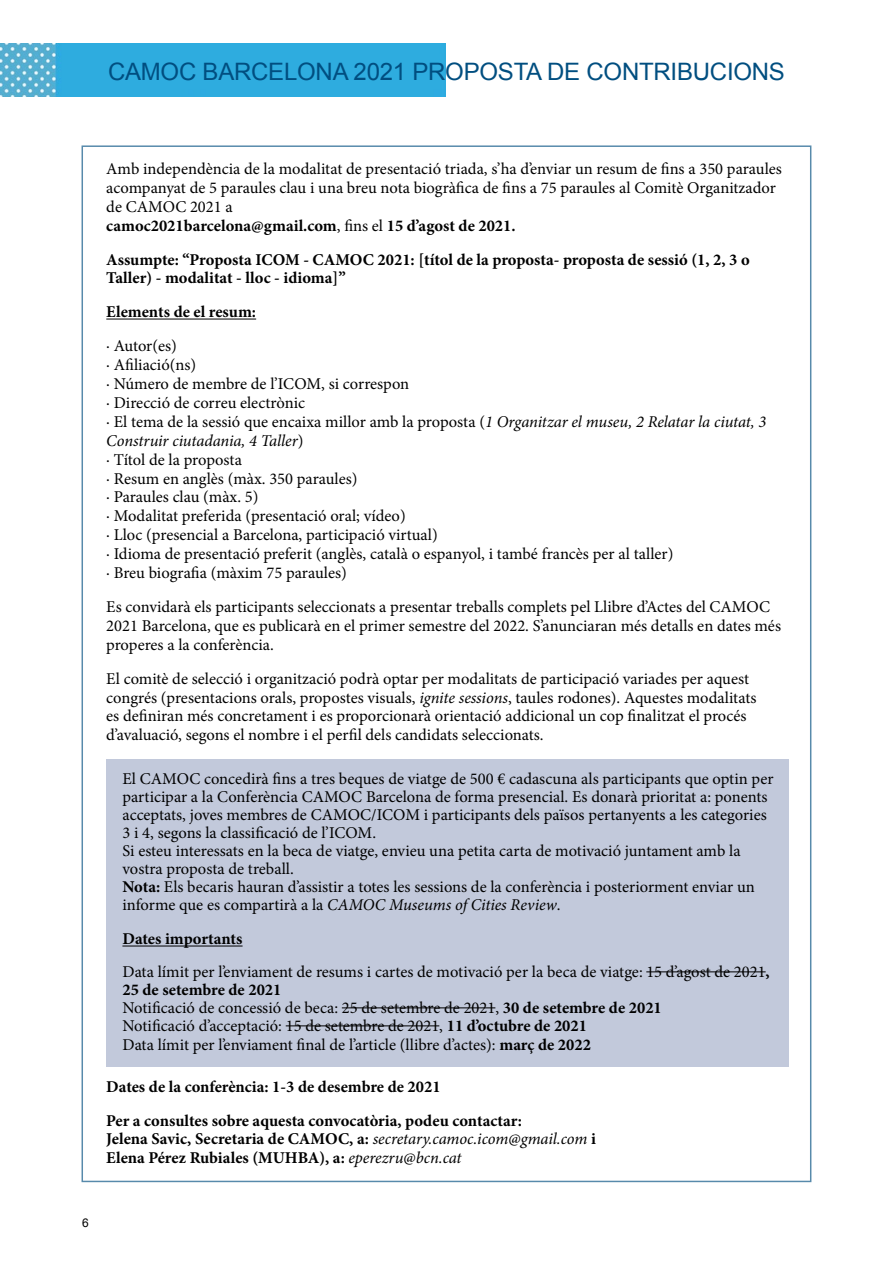
<style>
.page{position:relative;width:893px;height:1263px;background:#fff}
.page>*{position:absolute;margin:0;border:0;box-sizing:border-box;transform-origin:0 0}
.t1{font:24px "Arial";letter-spacing:-.01em;color:#014e80}
.t2{font:16.5px/18.9px "Minion Pro";color:#000}
.t3{font:700 16.5px/18.9px "Minion Pro";color:#000}
.t4{font:12px "Arial";color:#000}
.s1{font-weight:700}
.s2{font-style:italic}
.s3{font-weight:400;font-style:italic}
</style>
<div class="page">
<div style="left:106px;top:759px;width:683px;height:307px;background:#c2c9db"></div>
<img style="left:0;top:43px;width:445px;height:53px">
<hr style="left:106px;top:319px;width:150px;height:1px;background:#000">
<hr style="left:122px;top:945px;width:121px;height:1px;background:#000">
<hr style="left:646px;top:971px;width:120px;height:1px;background:#000">
<hr style="left:342px;top:1007px;width:153px;height:1px;background:#000">
<hr style="left:286px;top:1025px;width:153px;height:1px;background:#000">
<h1 class="t1" style="left:108px;top:55px;width:678px">CAMOC BARCELONA 2021 PROPOSTA DE CONTRIBUCIONS</h1>
<p class="t2" style="left:106px;top:159px;width:677px">Amb independència de la modalitat de presentació triada, s’ha d’enviar un resum de fins a 350 paraules acompanyat de 5 paraules clau i una breu nota biogràfica de fins a 75 paraules al Comitè Organitzador de CAMOC 2021 a<br><span class="s1">camoc2021barcelona@gmail.com</span>, fins el <span class="s1">15 d’agost de 2021.</span></p>
<p class="t3" style="left:106px;top:250px;width:645px">Assumpte: “Proposta ICOM - CAMOC 2021: [títol de la proposta- proposta de sessió (1, 2, 3 o<br>Taller) - modalitat - lloc - idioma]”</p>
<p class="t3" style="left:106px;top:302px;width:151px">Elements de el resum:</p>
<p class="t2" style="left:106px;top:337px;width:662px">· Autor(es)<br>· Afiliació(ns)<br>· Número de membre de l’ICOM, si correspon<br>· Direcció de correu electrònic<br>· El tema de la sessió que encaixa millor amb la proposta (<span class="s2">1 Organitzar el museu, 2 Relatar la ciutat, 3<br>Construir ciutadania, 4 Taller</span>)<br>· Títol de la proposta<br>· Resum en anglès (màx. 350 paraules)<br>· Paraules clau (màx. 5)<br>· Modalitat preferida (presentació oral; vídeo)<br>· Lloc (presencial a Barcelona, participació virtual)<br>· Idioma de presentació preferit (anglès, català o espanyol, i també francès per al taller)<br>· Breu biografia (màxim 75 paraules)</p>
<p class="t2" style="left:106px;top:597px;width:676px">Es convidarà els participants seleccionats a presentar treballs complets pel Llibre d’Actes del CAMOC<br>2021 Barcelona, que es publicarà en el primer semestre del 2022. S’anunciaran més detalls en dates més properes a la conferència.</p>
<p class="t2" style="left:106px;top:669px;width:652px">El comitè de selecció i organització podrà optar per modalitats de participació variades per aquest congrés (presentacions orals, propostes visuals, <span class="s2">ignite sessions</span>, taules rodones). Aquestes modalitats es definiran més concretament i es proporcionarà orientació addicional un cop finalitzat el procés d’avaluació, segons el nombre i el perfil dels candidats seleccionats.</p>
<p class="t2" style="left:122px;top:770px;width:653px;line-height:18px">El CAMOC concedirà fins a tres beques de viatge de 500 € cadascuna als participants que optin per participar a la Conferència CAMOC Barcelona de forma presencial. Es donarà prioritat a: ponents acceptats, joves membres de CAMOC/ICOM i participants dels països pertanyents a les categories 3 i 4, segons la classificació de l’ICOM.<br>Si esteu interessats en la beca de viatge, envieu una petita carta de motivació juntament amb la vostra proposta de treball.<br><span class="s1">Nota:</span> Els becaris hauran d’assistir a totes les sessions de la conferència i posteriorment enviar un informe que es compartirà a la <span class="s2">CAMOC Museums of Cities Review</span>.</p>
<p class="t2" style="left:122px;top:923px;width:649px;line-height:33px"><span class="s1">Dates importants<br></span>Data límit per l’enviament de resums i cartes de motivació per la beca de viatge: 15 d’agost de 2021<span class="s1">,</span></p>
<p class="t2" style="left:122px;top:981px;width:541px;line-height:18.3px"><span class="s1">25 de setembre de 2021<br></span>Notificació de concessió de beca: 25 de setembre de 2021, <span class="s1">30 de setembre de 2021<br></span>Notificació d’acceptació: 15 de setembre de 2021, <span class="s1">11 d’octubre de 2021<br></span>Data límit per l’enviament final de l’article (llibre d’actes): <span class="s1">març de 2022</span></p>
<p class="t3" style="left:106px;top:1069px;width:417px;line-height:33.9px">Dates de la conferència: 1-3 de desembre de 2021<br>Per a consultes sobre aquesta convocatòria, podeu contactar:</p>
<p class="t3" style="left:106px;top:1129px;width:491px">Jelena Savic, Secretaria de CAMOC, a: <span class="s3">secretary.camoc.icom@gmail.com</span> i<br>Elena Pérez Rubiales (MUHBA), a: <span class="s3">eperezru@bcn.cat</span></p>
<p class="t4" style="left:82px;top:1215px;width:8px">6</p>
</div>
